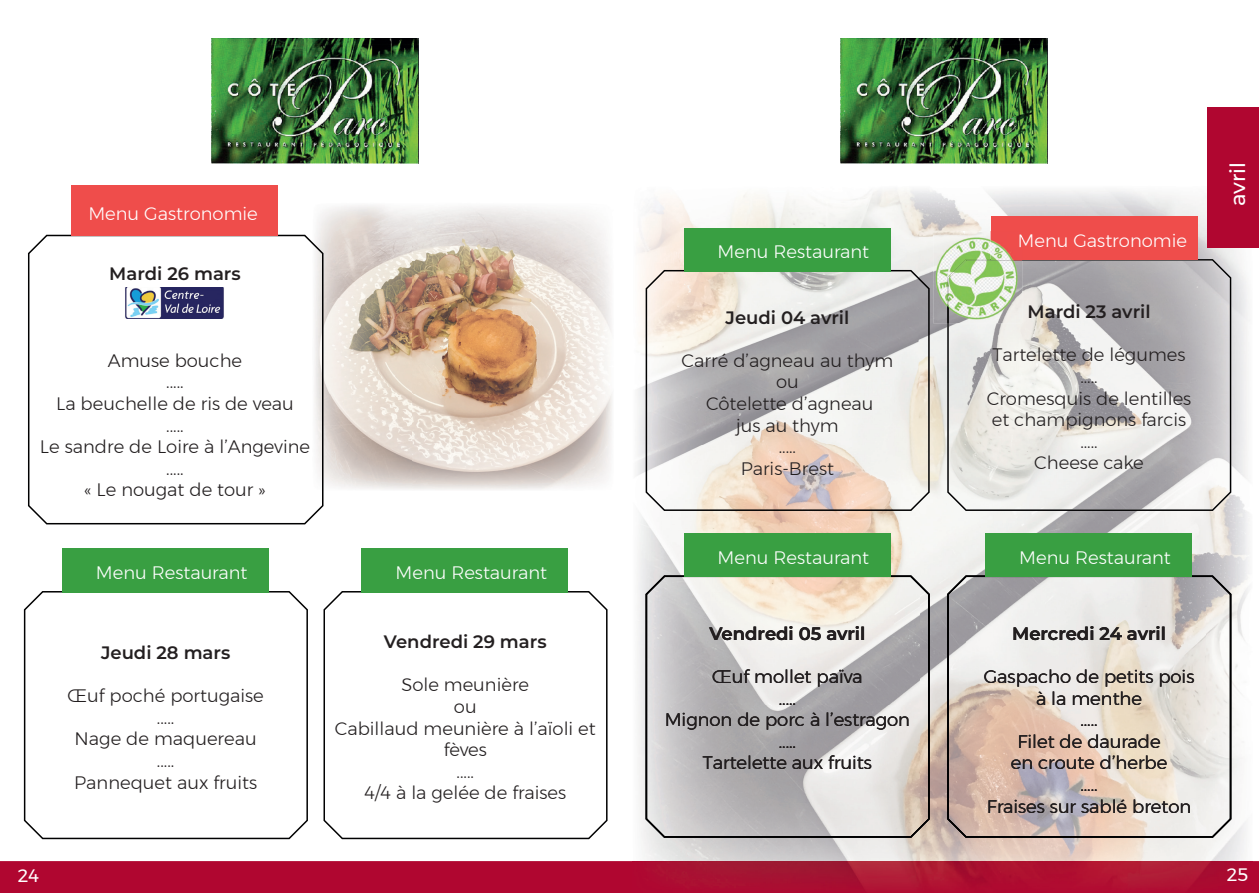
<style>
.page{position:relative;width:1259px;height:893px;background:#fff}
.page>*{position:absolute;margin:0;border:0;box-sizing:border-box;transform-origin:0 0}
.t1{font:500 21px "Montserrat";letter-spacing:-.005em;color:#fff}
.t2{font:300 18px/21.6px "Montserrat";color:#231f20;text-align:center}
.t3{font:300 18px "Montserrat";color:#fff}
.t4{font:600 18px "Montserrat";color:#231f20}
.t5{font:18px "Montserrat";color:#fff}
</style>
<div class="page">
<div style="left:0;top:861px;width:1259px;height:32px;background:#b00630"></div>
<img style="left:211px;top:38px;width:207px;height:125px">
<img style="left:841px;top:38px;width:206px;height:125px">
<img style="left:317px;top:205px;width:295px;height:285px">
<img style="left:636px;top:189px;width:282px;height:672px">
<img style="left:918px;top:190px;width:289px;height:47px">
<img style="left:918px;top:237px;width:48px;height:624px">
<img style="left:1197px;top:237px;width:51px;height:52px">
<img style="left:1205px;top:289px;width:45px;height:572px">
<img style="left:966px;top:511px;width:239px;height:350px">
<img style="left:633px;top:861px;width:619px;height:32px">
<div style="left:1207px;top:107px;width:52px;height:141px;background:#b00630"></div>
<svg style="left:323px;top:591px;width:285px;height:249px"></svg>
<svg style="left:23px;top:591px;width:285px;height:249px"></svg>
<div style="left:361px;top:548px;width:207px;height:44px;background:#399f42"></div>
<div style="left:62px;top:548px;width:207px;height:44px;background:#399f42"></div>
<svg style="left:28px;top:233px;width:296px;height:292px"></svg>
<svg style="left:947px;top:259px;width:284px;height:252px"></svg>
<div style="left:71px;top:186px;width:207px;height:50px;background:#ef4d4b"></div>
<div style="left:990px;top:216px;width:207px;height:44px;background:#ef4d4b"></div>
<img style="left:125px;top:287px;width:99px;height:31px">
<svg style="left:645px;top:269px;width:285px;height:243px"></svg>
<div style="left:683px;top:228px;width:207px;height:43px;background:#399f42"></div>
<img style="left:933px;top:231px;width:57px;height:92px">
<img style="left:947px;top:259px;width:75px;height:64px">
<img style="left:990px;top:231px;width:32px;height:29px">
<img style="left:1007px;top:234px;width:15px;height:13px">
<svg style="left:645px;top:574px;width:285px;height:264px;background:#ccc8c6"></svg>
<svg style="left:946px;top:574px;width:286px;height:264px;background:#d9cfc7"></svg>
<div style="left:683px;top:534px;width:207px;height:43px;background:#399f42"></div>
<div style="left:985px;top:534px;width:207px;height:43px;background:#399f42"></div>
<p class="t3" style="left:88px;top:200px;width:171px">Menu Gastronomie</p>
<p class="t4" style="left:109px;top:261px;width:133px">Mardi 26 mars</p>
<p class="t2" style="left:40px;top:349px;width:272px">Amuse bouche<br>.....<br>La beuchelle de ris de veau<br>.....<br>Le sandre de Loire à l’Angevine .....<br>« Le nougat de tour »</p>
<p class="t3" style="left:96px;top:559px;width:153px">Menu Restaurant</p>
<p class="t3" style="left:395px;top:559px;width:153px">Menu Restaurant</p>
<p class="t4" style="left:101px;top:640px;width:131px">Jeudi 28 mars</p>
<p class="t2" style="left:67px;top:685px;width:198px">Œuf poché portugaise .....<br>Nage de maquereau .....<br>Pannequet aux fruits</p>
<p class="t4" style="left:384px;top:629px;width:164px">Vendredi 29 mars</p>
<p class="t2" style="left:335px;top:674px;width:262px">Sole meunière<br>ou<br>Cabillaud meunière à l’aïoli et fèves<br>.....<br>4/4 à la gelée de fraises</p>
<p class="t3" style="left:717px;top:238px;width:153px">Menu Restaurant</p>
<p class="t4" style="left:725px;top:304px;width:125px">Jeudi 04 avril</p>
<p class="t2" style="left:681px;top:349px;width:213px">Carré d’agneau au thym ou<br>Côtelette d’agneau<br>jus au thym<br>.....<br>Paris-Brest</p>
<p class="t3" style="left:1017px;top:227px;width:171px">Menu Gastronomie</p>
<p class="t4" style="left:1027px;top:299px;width:124px">Mardi 23 avril</p>
<p class="t2" style="left:986px;top:344px;width:206px">Tartelette de légumes .....<br>Cromesquis de lentilles et champignons farcis .....<br>Cheese cake</p>
<p class="t3" style="left:717px;top:544px;width:153px">Menu Restaurant</p>
<p class="t3" style="left:1019px;top:544px;width:153px">Menu Restaurant</p>
<p class="t4" style="left:709px;top:621px;width:157px">Vendredi 05 avril</p>
<p class="t2" style="left:665px;top:665px;width:247px">Œuf mollet païva<br>.....<br>Mignon de porc à l’estragon .....<br>Tartelette aux fruits</p>
<p class="t4" style="left:1012px;top:621px;width:155px">Mercredi 24 avril</p>
<p class="t2" style="left:983px;top:665px;width:212px">Gaspacho de petits pois à la menthe<br>.....<br>Filet de daurade<br>en croute d’herbe<br>.....<br>Fraises sur sablé breton</p>
<p class="t1" style="left:1223px;top:206px;width:46px;rotate:-90deg">avril</p>
<p class="t5" style="left:18px;top:861px;width:23px">24</p>
<p class="t5" style="left:1226px;top:860px;width:23px">25</p>
</div>
